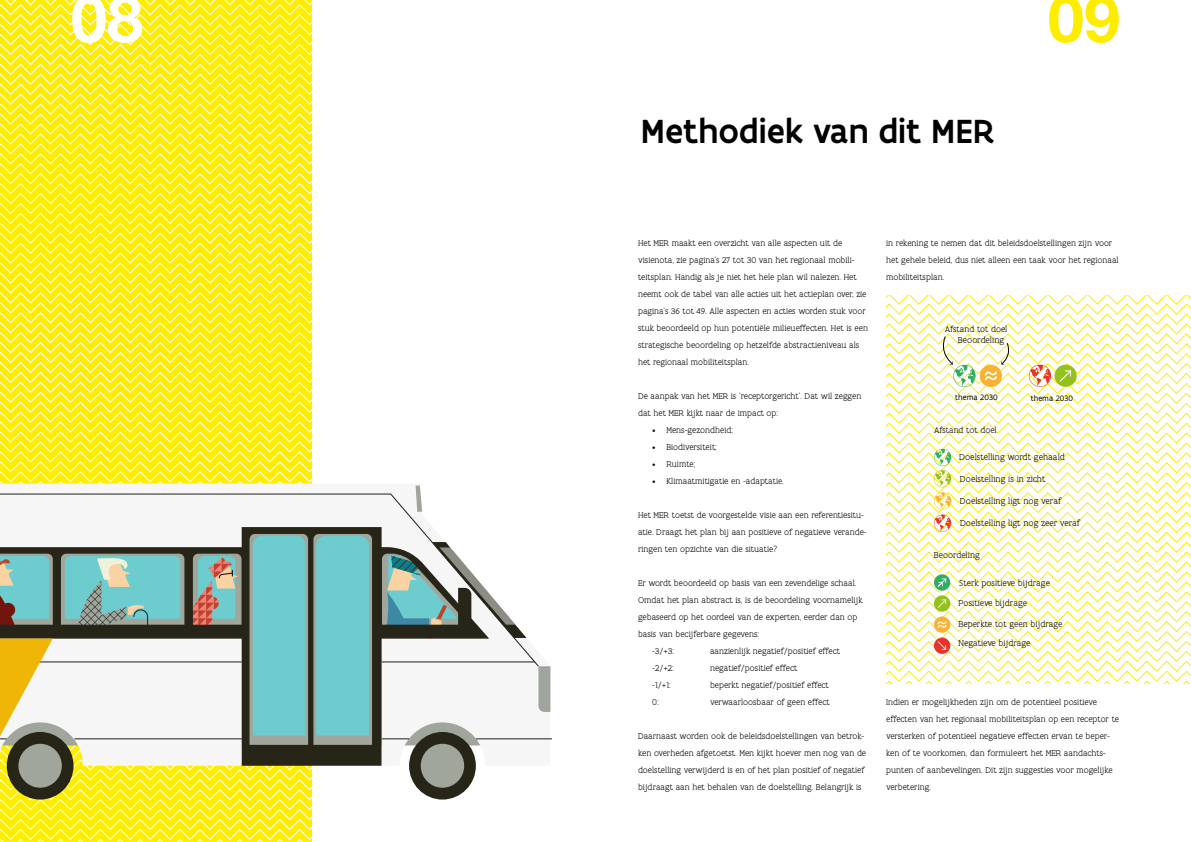
<style>
.page{position:relative;width:1191px;height:842px;background:#fff}
.page>*{position:absolute;margin:0;border:0;box-sizing:border-box;transform-origin:0 0}
.t1{font:700 65px "Helvetica Neue";color:#fff}
.t2{font:700 65px "Helvetica Neue";color:#ffed00}
.t3{font:500 36px "Flanders Art Sans";color:#000}
.t4{font:300 9.3px "Flanders Art Serif";color:#000}
.t5{font:300 9.2px/19.7px "Flanders Art Serif";color:#000}
.t6{font:300 9px/17px "Flanders Art Serif";color:#000}
.t7{font:8.4px "Flanders Art Sans";color:#000}
</style>
<div class="page">
<svg style="left:886px;top:296px;width:305px;height:387px"></svg>
<svg style="left:538px;top:666px;width:12px;height:46px"></svg>
<svg style="left:415px;top:485px;width:7px;height:27px"></svg>
<svg style="left:358px;top:527px;width:131px;height:239px;fill:#f6f6f6"></svg>
<svg style="left:382px;top:738px;width:27px;height:1px"></svg>
<hr style="left:476px;top:738px;width:76px;height:1px;background:#1d1e1c">
<hr style="left:381px;top:661px;width:154px;height:1px;background:#1d1e1c">
<svg style="left:0;top:0;width:358px;height:842px"></svg>
<svg style="left:385px;top:542px;width:141px;height:97px"></svg>
<div style="left:409px;top:732px;width:67px;height:67px;background:#262518;border-radius:50%"></div>
<div style="left:7px;top:732px;width:67px;height:67px;background:#262518;border-radius:50%"></div>
<div style="left:421px;top:744px;width:43px;height:44px;background:#a0a69c;border-radius:50%"></div>
<div style="left:18px;top:744px;width:44px;height:44px;background:#a0a69c;border-radius:50%"></div>
<div style="left:131px;top:642px;width:108px;height:19px;background:#f6f6f6"></div>
<h1 class="t1" style="left:71px;top:-32px;width:74px">08</h1>
<h1 class="t2" style="left:1047px;top:-32px;width:74px">09</h1>
<h2 class="t3" style="left:641px;top:109px;width:355px">Methodiek van dit MER</h2>
<p class="t6" style="left:638px;top:234px;width:231px">Het MER maakt een overzicht van alle aspecten uit de visienota, zie pagina’s 27 tot 30 van het regionaal mobili&shy;teitsplan. Handig als je niet het hele plan wil nalezen. Het neemt ook de tabel van alle acties uit het actieplan over, zie pagina’s 36 tot 49. Alle aspecten en acties worden stuk voor stuk beoordeeld op hun potentiële milieueffecten. Het is een strategische beoordeling op hetzelfde abstractieniveau als het regionaal mobiliteitsplan.</p>
<p class="t6" style="left:638px;top:387px;width:225px">De aanpak van het MER is ‘receptorgericht’. Dat wil zeggen dat het MER kijkt naar de impact op:</p>
<p class="t6" style="left:652px;top:421px;width:82px">• Mens-gezondheid;</p>
<p class="t6" style="left:652px;top:438px;width:66px">• Biodiversiteit;</p>
<p class="t6" style="left:652px;top:455px;width:45px">• Ruimte;</p>
<p class="t6" style="left:652px;top:472px;width:133px">• Klimaatmitigatie en -adaptatie.</p>
<p class="t6" style="left:638px;top:506px;width:230px">Het MER toetst de voorgestelde visie aan een referentiesitu&shy;atie. Draagt het plan bij aan positieve of negatieve verande&shy;ringen ten opzichte van die situatie?</p>
<p class="t6" style="left:638px;top:574px;width:220px">Er wordt beoordeeld op basis van een zevendelige schaal.</p>
<p class="t6" style="left:638px;top:591px;width:226px">Omdat het plan abstract is, is de beoordeling voornamelijk</p>
<p class="t6" style="left:638px;top:608px;width:221px">gebaseerd op het oordeel van de experten, eerder dan op</p>
<p class="t6" style="left:638px;top:625px;width:122px">basis van becijferbare gegevens:</p>
<p class="t6" style="left:652px;top:642px;width:23px">-3/+3:</p>
<p class="t6" style="left:710px;top:642px;width:132px">aanzienlijk negatief/positief effect</p>
<p class="t6" style="left:652px;top:659px;width:23px">-2/+2:</p>
<p class="t6" style="left:710px;top:659px;width:89px">negatief/positief effect</p>
<p class="t6" style="left:652px;top:676px;width:20px">-1/+1:</p>
<p class="t6" style="left:710px;top:676px;width:120px">beperkt negatief/positief effect</p>
<p class="t6" style="left:652px;top:693px;width:8px">0:</p>
<p class="t6" style="left:710px;top:693px;width:121px">verwaarloosbaar of geen effect</p>
<p class="t6" style="left:638px;top:727px;width:230px">Daarnaast worden ook de beleidsdoelstellingen van betrok&shy;ken overheden afgetoetst. Men kijkt hoever men nog van de doelstelling verwijderd is en of het plan positief of negatief bijdraagt aan het behalen van de doelstelling. Belangrijk is</p>
<p class="t6" style="left:886px;top:234px;width:234px">in rekening te nemen dat dit beleidsdoelstellingen zijn voor het gehele beleid, dus niet alleen een taak voor het regionaal mobiliteitsplan.</p>
<p class="t6" style="left:944px;top:321px;width:64px">Afstand tot doel</p>
<p class="t4" style="left:958px;top:335px;width:48px">Beoordeling</p>
<p class="t7" style="left:955px;top:392px;width:44px">thema 2030</p>
<p class="t7" style="left:1030px;top:393px;width:44px">thema 2030</p>
<p class="t6" style="left:934px;top:422px;width:64px">Afstand tot doel</p>
<p class="t4" style="left:959px;top:451px;width:107px">Doelstelling wordt gehaald</p>
<p class="t4" style="left:960px;top:473px;width:87px">Doelstelling is in zicht</p>
<p class="t4" style="left:960px;top:495px;width:103px">Doelstelling ligt nog veraf</p>
<p class="t4" style="left:960px;top:517px;width:121px">Doelstelling ligt nog zeer veraf</p>
<p class="t5" style="left:934px;top:546px;width:47px">Beoordeling</p>
<p class="t5" style="left:959px;top:573px;width:92px">Sterk positieve bijdrage</p>
<p class="t5" style="left:958px;top:593px;width:70px">Positieve bijdrage</p>
<p class="t5" style="left:958px;top:614px;width:106px">Beperkte tot geen bijdrage<br>Negatieve bijdrage</p>
<p class="t6" style="left:886px;top:693px;width:234px">Indien er mogelijkheden zijn om de potentieel positieve effecten van het regionaal mobiliteitsplan op een receptor te versterken of potentieel negatieve effecten ervan te beper&shy;ken of te voorkomen, dan formuleert het MER aandachts&shy;punten of aanbevelingen. Dit zijn suggesties voor mogelijke verbetering.</p>
</div>
